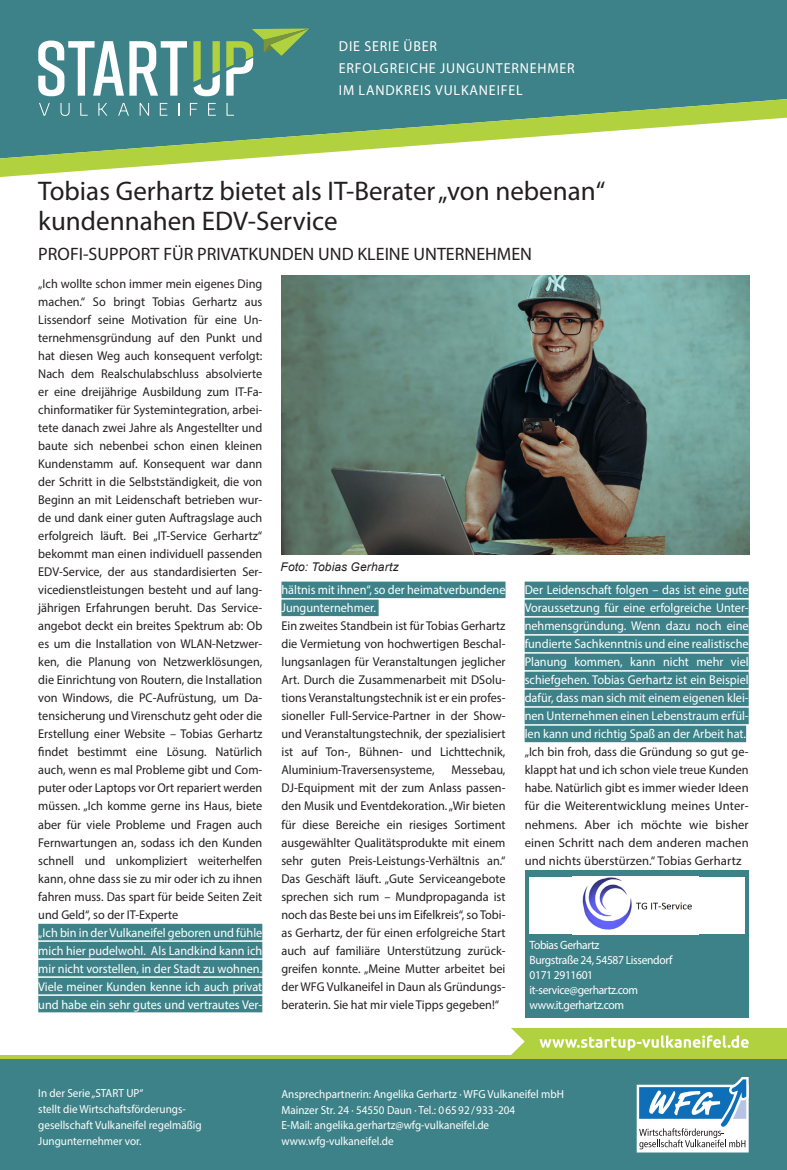
<style>
.page{position:relative;width:787px;height:1170px;background:#fff}
.page>*{position:absolute;margin:0;border:0;box-sizing:border-box;transform-origin:0 0}
.t1{font:27px/30px "Myriad Pro";color:#231f20}
.t2{font:18px "Myriad Pro";color:#231f20}
.t3{font:14.4px "Myriad Pro";letter-spacing:.06em;color:#fff}
.t4{font:12.75px/18px "Myriad Pro";color:#231f20;text-align:justify;scale:.96 1}
.t5{font:12.75px/18px "Myriad Pro";color:#fff;text-align:justify;scale:.96 1}
.t6{font:12px "Myriad Pro";letter-spacing:-.03em;color:#fff;scale:.96 1}
.Fließtext{font:italic 12px "Arial";letter-spacing:.015em;color:#231f20}
.t7{font:11.7px/15.8px "Myriad Pro";color:#fff;scale:.95 1}
</style>
<div class="page">
<div style="left:38px;top:923px;width:224px;height:17px;background:#3d8288"></div>
<div style="left:38px;top:941px;width:224px;height:17px;background:#3d8288"></div>
<div style="left:38px;top:959px;width:224px;height:17px;background:#3d8288"></div>
<div style="left:38px;top:977px;width:224px;height:17px;background:#3d8288"></div>
<div style="left:38px;top:995px;width:224px;height:17px;background:#3d8288"></div>
<div style="left:281px;top:581px;width:224px;height:17px;background:#3d8288"></div>
<div style="left:281px;top:599px;width:97px;height:17px;background:#3d8288"></div>
<div style="left:524px;top:581px;width:224px;height:17px;background:#3d8288"></div>
<div style="left:524px;top:599px;width:224px;height:17px;background:#3d8288"></div>
<div style="left:524px;top:617px;width:224px;height:17px;background:#3d8288"></div>
<div style="left:524px;top:635px;width:224px;height:17px;background:#3d8288"></div>
<div style="left:524px;top:653px;width:224px;height:17px;background:#3d8288"></div>
<div style="left:524px;top:671px;width:224px;height:17px;background:#3d8288"></div>
<div style="left:524px;top:689px;width:224px;height:17px;background:#3d8288"></div>
<div style="left:524px;top:707px;width:224px;height:17px;background:#3d8288"></div>
<div style="left:524px;top:725px;width:222px;height:17px;background:#3d8288"></div>
<div style="left:525px;top:870px;width:223px;height:147px;background:#3d8288"></div>
<div style="left:529px;top:876px;width:215px;height:57px;background:#fff"></div>
<div style="left:0;top:0;width:787px;height:99px;background:#3d8288"></div>
<svg style="left:0;top:99px;width:787px;height:78px"></svg>
<svg style="left:38px;top:41px;width:149px;height:55px"></svg>
<svg style="left:39px;top:103px;width:11px;height:13px"></svg>
<svg style="left:60px;top:103px;width:10px;height:13px"></svg>
<svg style="left:80px;top:103px;width:8px;height:13px"></svg>
<svg style="left:98px;top:103px;width:9px;height:13px"></svg>
<svg style="left:118px;top:103px;width:11px;height:13px"></svg>
<svg style="left:140px;top:103px;width:9px;height:13px"></svg>
<svg style="left:160px;top:103px;width:7px;height:13px"></svg>
<svg style="left:178px;top:103px;width:1px;height:13px"></svg>
<svg style="left:190px;top:103px;width:7px;height:13px"></svg>
<svg style="left:208px;top:103px;width:8px;height:13px"></svg>
<svg style="left:226px;top:103px;width:8px;height:13px"></svg>
<svg style="left:193px;top:41px;width:27px;height:55px"></svg>
<svg style="left:226px;top:28px;width:83px;height:68px;background:#5f987f"></svg>
<div style="left:0;top:1054px;width:787px;height:115px;background:#3d8288"></div>
<svg style="left:0;top:1054px;width:787px;height:4px;background:#bdd95d"></svg>
<svg style="left:511px;top:1027px;width:276px;height:27px;background:#c0da63"></svg>
<svg style="left:636px;top:1077px;width:112px;height:75px;background:#9abdd3"></svg>
<img style="left:281px;top:275px;width:468px;height:279px">
<img style="left:572px;top:877px;width:126px;height:57px">
<p class="t3" style="left:339px;top:37px;width:100px">DIE SERIE ÜBER</p>
<p class="t3" style="left:339px;top:59px;width:237px">ERFOLGREICHE JUNGUNTERNEHMER</p>
<p class="t3" style="left:339px;top:82px;width:185px">IM LANDKREIS VULKANEIFEL</p>
<p class="t1" style="left:38px;top:175px;width:568px">Tobias Gerhartz bietet als IT-Berater „von nebenan“ kundennahen EDV-Service</p>
<p class="t2" style="left:38px;top:242px;width:495px">PROFI-SUPPORT FÜR PRIVATKUNDEN UND KLEINE UNTERNEHMEN</p>
<p class="t4" style="left:38px;top:275px;width:235px">„Ich wollte schon immer mein eigenes Ding machen.“ So bringt Tobias Gerhartz aus Lissendorf seine Motivation für eine Un&shy;ternehmensgründung auf den Punkt und hat diesen Weg auch konsequent verfolgt:<br>Nach dem Realschulabschluss absolvierte er eine dreijährige Ausbildung zum IT-Fa&shy;chinformatiker für Systemintegration, arbei&shy;tete danach zwei Jahre als Angestellter und baute sich nebenbei schon einen kleinen Kundenstamm auf. Konsequent war dann der Schritt in die Selbstständigkeit, die von Beginn an mit Leidenschaft betrieben wur&shy;de und dank einer guten Auftragslage auch erfolgreich läuft. Bei „IT-Service Gerhartz“ bekommt man einen individuell passenden EDV-Service, der aus standardisierten Ser&shy;vicedienstleistungen besteht und auf lang&shy;jährigen Erfahrungen beruht. Das Service&shy;angebot deckt ein breites Spektrum ab: Ob es um die Installation von WLAN-Netzwer&shy;ken, die Planung von Netzwerklösungen, die Einrichtung von Routern, die Installation von Windows, die PC-Aufrüstung, um Da&shy;tensicherung und Virenschutz geht oder die Erstellung einer Website – Tobias Gerhartz findet bestimmt eine Lösung. Natürlich auch, wenn es mal Probleme gibt und Com&shy;puter oder Laptops vor Ort repariert werden müssen. „Ich komme gerne ins Haus, biete aber für viele Probleme und Fragen auch Fernwartungen an, sodass ich den Kunden schnell und unkompliziert weiterhelfen kann, ohne dass sie zu mir oder ich zu ihnen fahren muss. Das spart für beide Seiten Zeit und Geld“, so der IT-Experte</p>
<p class="t5" style="left:38px;top:923px;width:235px">„Ich bin in der Vulkaneifel geboren und fühle mich hier pudelwohl. Als Landkind kann ich mir nicht vorstellen, in der Stadt zu wohnen.<br>Viele meiner Kunden kenne ich auch privat und habe ein sehr gutes und vertrautes Ver-</p>
<p class="Fließtext" style="left:280px;top:559px;width:120px">Foto: Tobias Gerhartz</p>
<p class="t5" style="left:281px;top:581px;width:235px">hältnis mit ihnen“, so der heimatverbundene<br>Jungunternehmer.</p>
<p class="t4" style="left:281px;top:617px;width:235px">Ein zweites Standbein ist für Tobias Gerhartz die Vermietung von hochwertigen Beschal&shy;lungsanlagen für Veranstaltungen jeglicher Art. Durch die Zusammenarbeit mit DSolu&shy;tions Veranstaltungstechnik ist er ein profes&shy;sioneller Full-Service-Partner in der Show&shy;und Veranstaltungstechnik, der spezialisiert ist auf Ton-, Bühnen- und Lichttechnik, Aluminium-Traversensysteme,</p>
<p class="t4" style="left:281px;top:761px;width:235px;text-indent:170px">Messebau, DJ-Equipment mit der zum Anlass passen&shy;den Musik und Eventdekoration. „Wir bieten für diese Bereiche ein riesiges Sortiment ausgewählter Qualitätsprodukte mit einem sehr guten Preis-Leistungs-Verhältnis an.“ Das Geschäft läuft. „Gute Serviceangebote sprechen sich rum – Mundpropaganda ist noch das Beste bei uns im Eifelkreis“, so Tobi&shy;as Gerhartz, der für einen erfolgreiche Start auch auf familiäre Unterstützung zurück&shy;greifen konnte. „Meine Mutter arbeitet bei der WFG Vulkaneifel in Daun als Gründungs&shy;beraterin. Sie hat mir viele Tipps gegeben!“</p>
<p class="t5" style="left:524px;top:581px;width:235px">Der Leidenschaft folgen – das ist eine gute Voraussetzung für eine erfolgreiche Unter&shy;nehmensgründung. Wenn dazu noch eine fundierte Sachkenntnis und eine realistische Planung kommen, kann nicht mehr viel schiefgehen. Tobias Gerhartz ist ein Beispiel dafür, dass man sich mit einem eigenen klei&shy;nen Unternehmen einen Lebenstraum erfül&shy;len kann und richtig Spaß an der Arbeit hat.</p>
<p class="t4" style="left:524px;top:743px;width:235px">„Ich bin froh, dass die Gründung so gut ge&shy;klappt hat und ich schon viele treue Kunden habe. Natürlich gibt es immer wieder Ideen für die Weiterentwicklung meines Unter&shy;nehmens. Aber ich möchte wie bisher einen Schritt nach dem anderen machen und nichts überstürzen.“ Tobias Gerhartz</p>
<p class="t6" style="left:529px;top:937px;width:74px">Tobias Gerhartz</p>
<p class="t6" style="left:529px;top:952px;width:150px">Burgstraße 24, 54587 Lissendorf</p>
<p class="t6" style="left:529px;top:967px;width:68px">0171 2911601</p>
<p class="t6" style="left:529px;top:982px;width:115px">it-service@gerhartz.com</p>
<p class="t6" style="left:529px;top:997px;width:100px">www.it.gerhartz.com</p>
<p class="t7" style="left:38px;top:1085px;width:112px">In der Serie „START UP“</p>
<p class="t7" style="left:38px;top:1101px;width:174px">stellt die Wirtschaftsförderungs&shy;gesellschaft Vulkaneifel regelmäßig</p>
<p class="t7" style="left:38px;top:1132px;width:110px">Jungunternehmer vor.</p>
<p class="t7" style="left:281px;top:1085px;width:299px">Ansprechpartnerin: Angelika Gerhartz · WFG Vulkaneifel mbH Mainzer Str. 24 · 54550 Daun · Tel.: 06592/933-204<br>E-Mail: angelika.gerhartz@wfg-vulkaneifel.de www.wfg-vulkaneifel.de</p>
</div>
